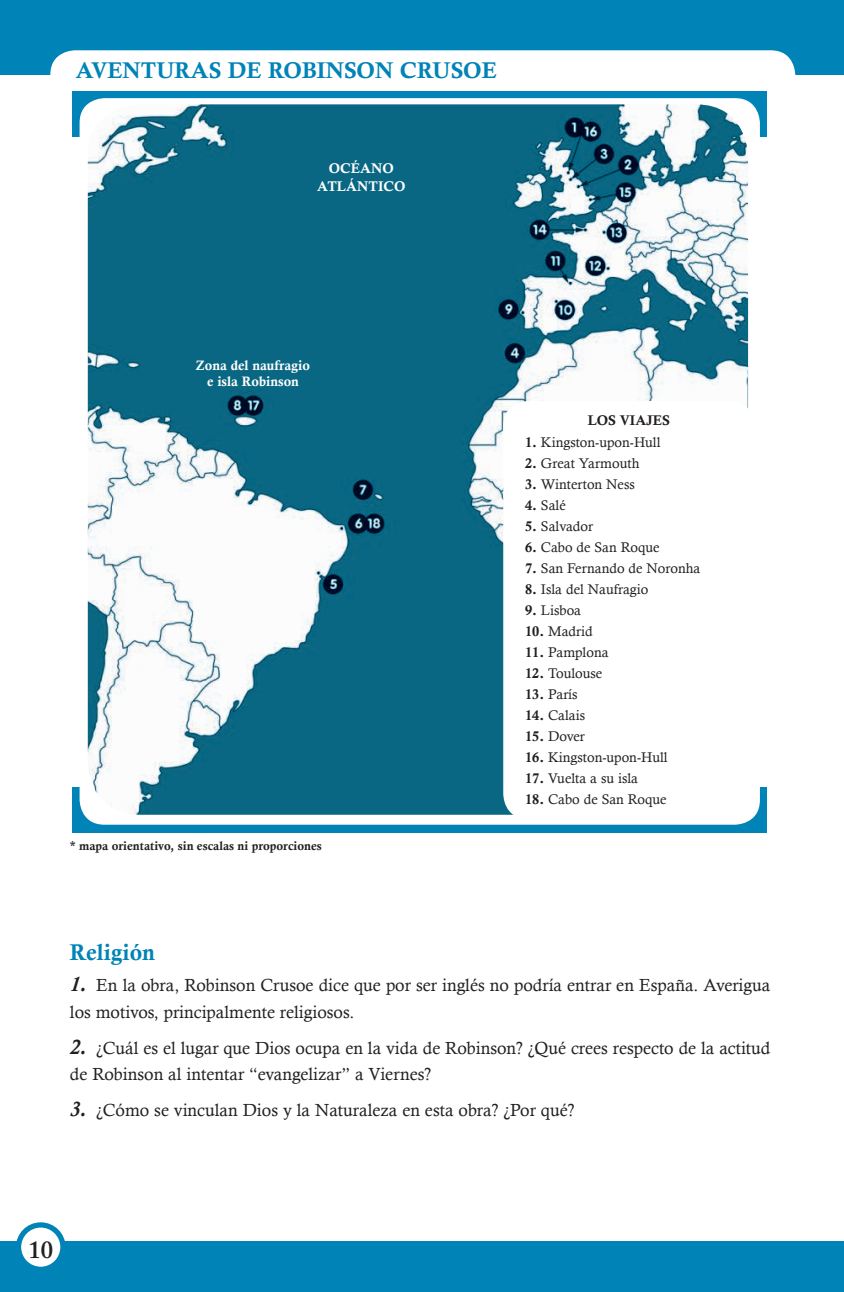
<style>
.page{position:relative;width:844px;height:1292px;background:#fff}
.page>*{position:absolute;margin:0;border:0;box-sizing:border-box;transform-origin:0 0}
.t1{font:600 24.5px "Adobe Caslon Pro";color:#231f20}
.t2{font:22.75px "Calis MT Bol";color:#0083b6}
.t3{font:17.5px/26.2px "Calisto";color:#231f20}
.t4{font:14px "Calisto";color:#231f20}
.t5{font:14px/18.2px "Calis MT Bol";color:#fff;text-align:center}
.t6{font:14px "Calis MT Bol";color:#231f20}
.t7{font:13.65px/15.9px "Calis MT Bol";color:#fff;text-align:center}
.t8{font:12.25px "Calis MT Bol";color:#231f20}
.s1{font-family:"Calis MT Bol"}
.s2{font-weight:700;font-style:italic;font-size:21px}
</style>
<div class="page">
<div style="left:0;top:0;width:843px;height:75px;background:#0083b6"></div>
<div style="left:0;top:1241px;width:843px;height:50px;background:#0083b6"></div>
<div style="left:50px;top:50px;width:744px;height:55px;background:#fff;border-radius:24px"></div>
<div style="left:19px;top:1224px;width:44px;height:44px;background:#fff;border-radius:50%"></div>
<div style="left:16px;top:1221px;width:49px;height:50px;border:5px solid #0083b6;border-radius:50%"></div>
<div style="left:72px;top:91px;width:693px;height:45px;background:#0083b6"></div>
<div style="left:72px;top:787px;width:693px;height:46px;background:#0083b6"></div>
<div style="left:79px;top:98px;width:680px;height:726px;background:#fff;border-radius:25px"></div>
<img style="left:88px;top:104px;width:659px;height:710px">
<div style="left:503px;top:401px;width:251px;height:417px;background:#fff;border-radius:25px"></div>
<h2 class="t2" style="left:76px;top:58px;width:422px">AVENTURAS DE ROBINSON CRUSOE</h2>
<p class="t5" style="left:317px;top:159px;width:90px">OCÉANO<br>ATLÁNTICO</p>
<p class="t7" style="left:196px;top:357px;width:115px">Zona del naufragio e isla Robinson</p>
<p class="t8" style="left:70px;top:839px;width:253px">* mapa orientativo, sin escalas ni proporciones</p>
<p class="t6" style="left:587px;top:412px;width:84px">LOS VIAJES</p>
<p class="t4" style="left:525px;top:434px;width:137px"><span class="s1">1.</span> Kingston-upon-Hull</p>
<p class="t4" style="left:525px;top:455px;width:116px"><span class="s1">2.</span> Great Yarmouth</p>
<p class="t4" style="left:525px;top:476px;width:111px"><span class="s1">3.</span> Winterton Ness</p>
<p class="t4" style="left:525px;top:497px;width:42px"><span class="s1">4.</span> Salé</p>
<p class="t4" style="left:525px;top:518px;width:69px"><span class="s1">5.</span> Salvador</p>
<p class="t4" style="left:525px;top:539px;width:136px"><span class="s1">6.</span> Cabo de San Roque</p>
<p class="t4" style="left:525px;top:560px;width:177px"><span class="s1">7.</span> San Fernando de Noronha</p>
<p class="t4" style="left:525px;top:581px;width:125px"><span class="s1">8.</span> Isla del Naufragio</p>
<p class="t4" style="left:525px;top:602px;width:57px"><span class="s1">9.</span> Lisboa</p>
<p class="t4" style="left:525px;top:623px;width:69px"><span class="s1">10.</span> Madrid</p>
<p class="t4" style="left:525px;top:644px;width:85px"><span class="s1">11.</span> Pamplona</p>
<p class="t4" style="left:525px;top:665px;width:79px"><span class="s1">12.</span> Toulouse</p>
<p class="t4" style="left:525px;top:686px;width:54px"><span class="s1">13.</span> París</p>
<p class="t4" style="left:525px;top:707px;width:61px"><span class="s1">14.</span> Calais</p>
<p class="t4" style="left:525px;top:728px;width:61px"><span class="s1">15.</span> Dover</p>
<p class="t4" style="left:525px;top:749px;width:144px"><span class="s1">16.</span> Kingston-upon-Hull</p>
<p class="t4" style="left:525px;top:770px;width:114px"><span class="s1">17.</span> Vuelta a su isla</p>
<p class="t4" style="left:525px;top:791px;width:143px"><span class="s1">18.</span> Cabo de San Roque</p>
<h2 class="t2" style="left:70px;top:939px;width:86px">Religión</h2>
<p class="t3" style="left:70px;top:972px;width:701px"><span class="s2">1.</span> En la obra, Robinson Crusoe dice que por ser inglés no podría entrar en España. Averigua los motivos, principalmente religiosos.</p>
<p class="t3" style="left:70px;top:1034px;width:701px"><span class="s2">2.</span> ¿Cuál es el lugar que Dios ocupa en la vida de Robinson? ¿Qué crees respecto de la actitud de Robinson al intentar “evangelizar” a Viernes?</p>
<p class="t3" style="left:70px;top:1096px;width:505px"><span class="s2">3.</span> ¿Cómo se vinculan Dios y la Naturaleza en esta obra? ¿Por qué?</p>
<h1 class="t1" style="left:28px;top:1234px;width:26px">10</h1>
</div>
